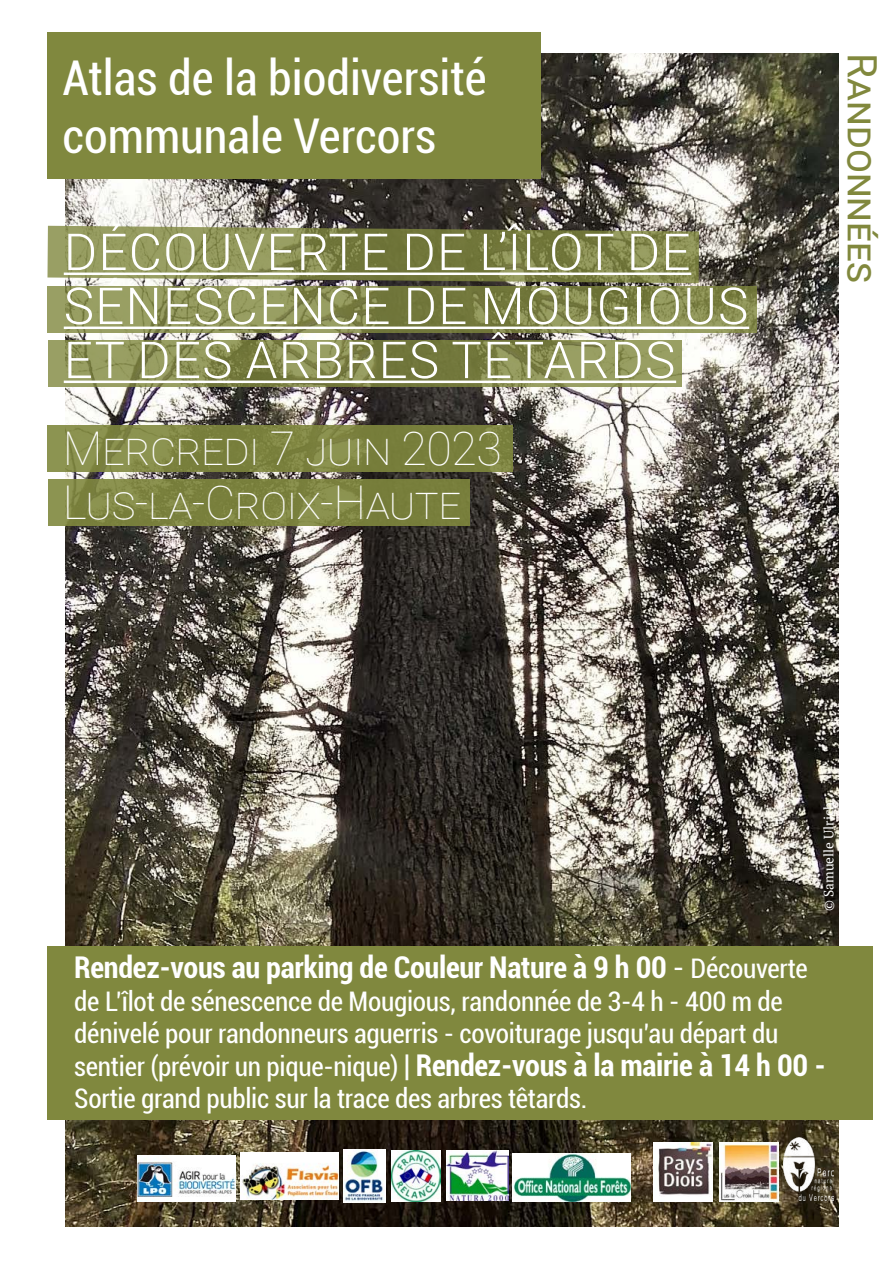
<style>
.page{position:relative;width:893px;height:1263px;background:#fff}
.page>*{position:absolute;margin:0;border:0;box-sizing:border-box;transform-origin:0 0}
.t1{font:300 51px/54px "Roboto";letter-spacing:.025em;color:#fff}
.t2{font:condensed 48px/57.6px "Roboto";color:#fff}
.t3{font:100 46.5px/54px "Roboto";letter-spacing:-.01em;color:#fff}
.t4{font:40.5px "Roboto";color:#81883d}
.t5{font:700 condensed 30px "Roboto";letter-spacing:-.01em;color:#fff}
.t6{font:condensed 27px/32.4px "Roboto";letter-spacing:-.01em;color:#fff}
.t7{font:13.5px "PT Serif";color:#fff}
.s1{font-weight:400}
.s2{font-weight:400;font-size:27px}
.s3{font-size:30px}
.s4{font-weight:700;font-size:30px}
</style>
<div class="page">
<img style="left:65px;top:53px;width:774px;height:1174px">
<div style="left:47px;top:946px;width:826px;height:173px;background:#80883e"></div>
<img style="left:784px;top:1137px;width:50px;height:63px">
<div style="left:47px;top:32px;width:494px;height:147px;background:#80883e"></div>
<svg style="left:47px;top:226px;width:652px;height:57px;background:#858a54"></svg>
<svg style="left:48px;top:286px;width:709px;height:46px;background:#868c51"></svg>
<img style="left:719px;top:1142px;width:59px;height:59px">
<svg style="left:48px;top:340px;width:634px;height:47px;background:#878d52"></svg>
<svg style="left:47px;top:425px;width:466px;height:47px;background:#7e8542"></svg>
<svg style="left:48px;top:479px;width:422px;height:47px;background:#7d8441"></svg>
<hr style="left:64px;top:273px;width:627px;height:2px;background:#fff">
<hr style="left:64px;top:327px;width:685px;height:2px;background:#fff">
<hr style="left:64px;top:381px;width:612px;height:2px;background:#fff">
<img style="left:653px;top:1142px;width:59px;height:59px">
<img style="left:343px;top:1150px;width:42px;height:52px">
<img style="left:240px;top:1152px;width:99px;height:48px">
<img style="left:137px;top:1155px;width:99px;height:46px">
<img style="left:391px;top:1150px;width:49px;height:51px">
<img style="left:513px;top:1154px;width:117px;height:47px">
<img style="left:447px;top:1150px;width:61px;height:50px">
<h2 class="t2" style="left:62px;top:48px;width:426px">Atlas de la biodiversité communale Vercors</h2>
<h1 class="t1" style="left:64px;top:223px;width:686px">DÉCOUVERTE DE L’ÎLOT DE<br>SÉNESCENCE DE MOUGIOUS<br>ET DES ARBRES TÊTARDS</h1>
<h3 class="t3" style="left:63px;top:420px;width:440px">Mercredi 7 juin 2023<br>Lus-la-Croix-Haute</h3>
<h3 class="t4" style="left:891px;top:53px;width:231px;rotate:90deg">Randonnées</h3>
<p class="t7" style="left:820px;top:911px;width:111px;rotate:-90deg">© Samuelle Ulrich</p>
<p class="t5" style="left:74px;top:947px;width:735px">Rendez-vous au parking de Couleur Nature à 9 h 00 <span class="s1">-</span> <span class="s2">Découverte</span></p>
<p class="t6" style="left:74px;top:984px;width:753px">de L’îlot de sénescence de Mougious, randonnée de 3-4 h - 400 m de dénivelé pour randonneurs aguerris - covoiturage jusqu’au départ du sentier (prévoir un pique-nique) <span class="s3">|</span> <span class="s4">Rendez-vous à la mairie à 14 h 00 - </span>Sortie grand public sur la trace des arbres têtards.</p>
</div>
